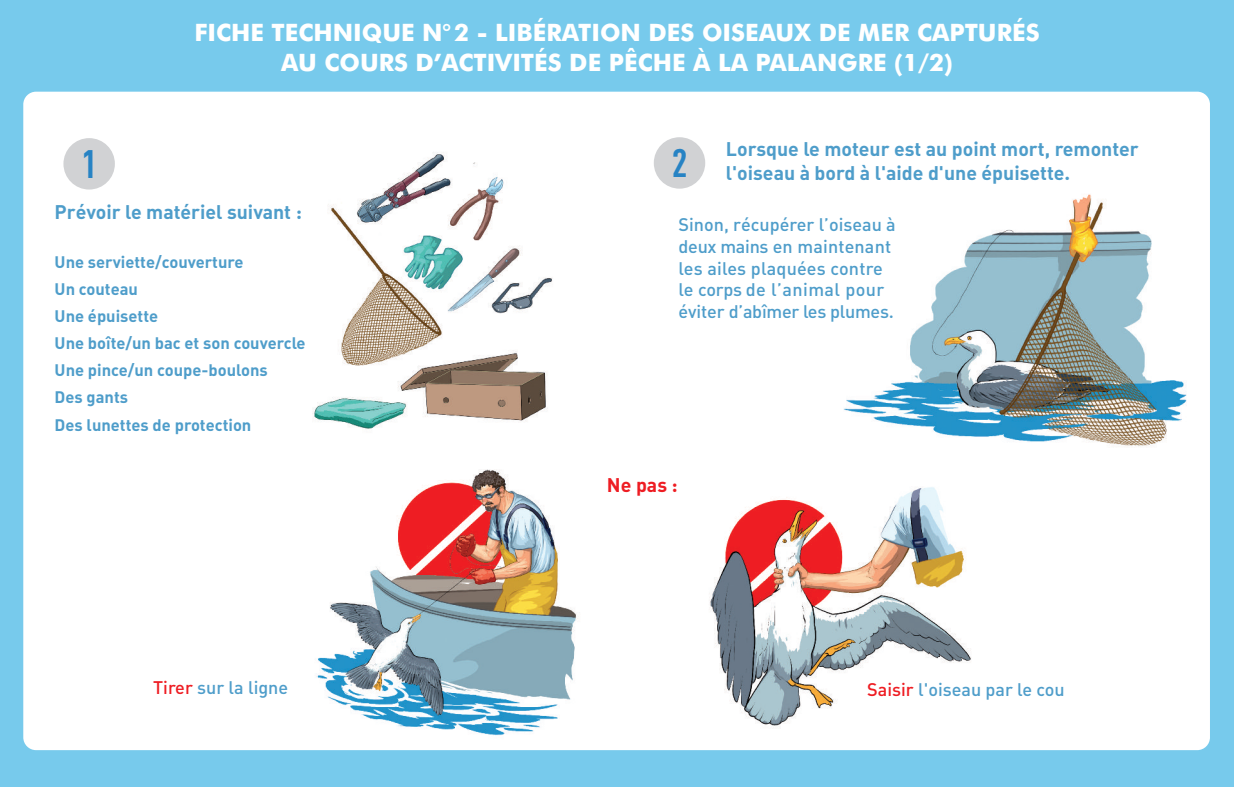
<style>
.page{position:relative;width:1234px;height:787px;background:#fff}
.page>*{position:absolute;margin:0;border:0;box-sizing:border-box;transform-origin:0 0}
.t1{font:700 39.15px "DIN Cond";color:#2783c4}
.t2{font:700 24px/30px "Futura BT";color:#fff;text-align:center}
.t3{font:19.5px/23.4px "DIN Bold Alternate";color:#4e9dca}
.t4{font:19.5px "DIN Bold Alternate";color:#ee1d23}
.t5{font:18px/21.6px "DIN Medium Alternate";color:#4e9dca}
.t6{font:16.5px/27px "DIN Bold Alternate";color:#4e9dca}
.s1{color:#ee1d23}
</style>
<div class="page">
<div style="left:0;top:0;width:1233px;height:787px;background:#77caec"></div>
<div style="left:23px;top:92px;width:1186px;height:658px;background:#fff;border-radius:13px"></div>
<img style="left:843px;top:194px;width:344px;height:253px">
<img style="left:303px;top:137px;width:251px;height:297px;border-radius:13px">
<div style="left:63px;top:138px;width:52px;height:51px;background:#d1d2d4;border-radius:50%"></div>
<div style="left:653px;top:137px;width:52px;height:52px;background:#d1d2d4;border-radius:50%"></div>
<img style="left:316px;top:469px;width:262px;height:267px">
<img style="left:709px;top:487px;width:262px;height:242px">
<h2 class="t2" style="left:194px;top:20px;width:846px">FICHE TECHNIQUE N°2 - LIBÉRATION DES OISEAUX DE MER CAPTURÉS<br>AU COURS D’ACTIVITÉS DE PÊCHE À LA PALANGRE (1/2)</h2>
<p class="t3" style="left:725px;top:138px;width:414px">Lorsque le moteur est au point mort, remonter l'oiseau à bord à l'aide d'une épuisette.</p>
<p class="t5" style="left:678px;top:214px;width:219px">Sinon, récupérer l’oiseau à deux mains en maintenant les ailes plaquées contre le corps de l’animal pour éviter d’abîmer les plumes.</p>
<h1 class="t1" style="left:82px;top:150px;width:17px">1</h1>
<h1 class="t1" style="left:671px;top:149px;width:17px">2</h1>
<p class="t3" style="left:55px;top:200px;width:249px">Prévoir le matériel suivant :</p>
<p class="t6" style="left:55px;top:248px;width:252px">Une serviette/couverture<br>Un couteau<br>Une épuisette<br>Une boîte/un bac et son couvercle<br>Une pince/un coupe-boulons<br>Des gants</p>
<p class="t6" style="left:55px;top:412px;width:198px">Des lunettes de protection</p>
<p class="t4" style="left:607px;top:473px;width:72px">Ne pas :</p>
<p class="t5" style="left:153px;top:677px;width:136px"><span class="s1">Tirer</span> sur la ligne</p>
<p class="t5" style="left:867px;top:679px;width:199px"><span class="s1">Saisir</span> l'oiseau par le cou</p>
</div>
